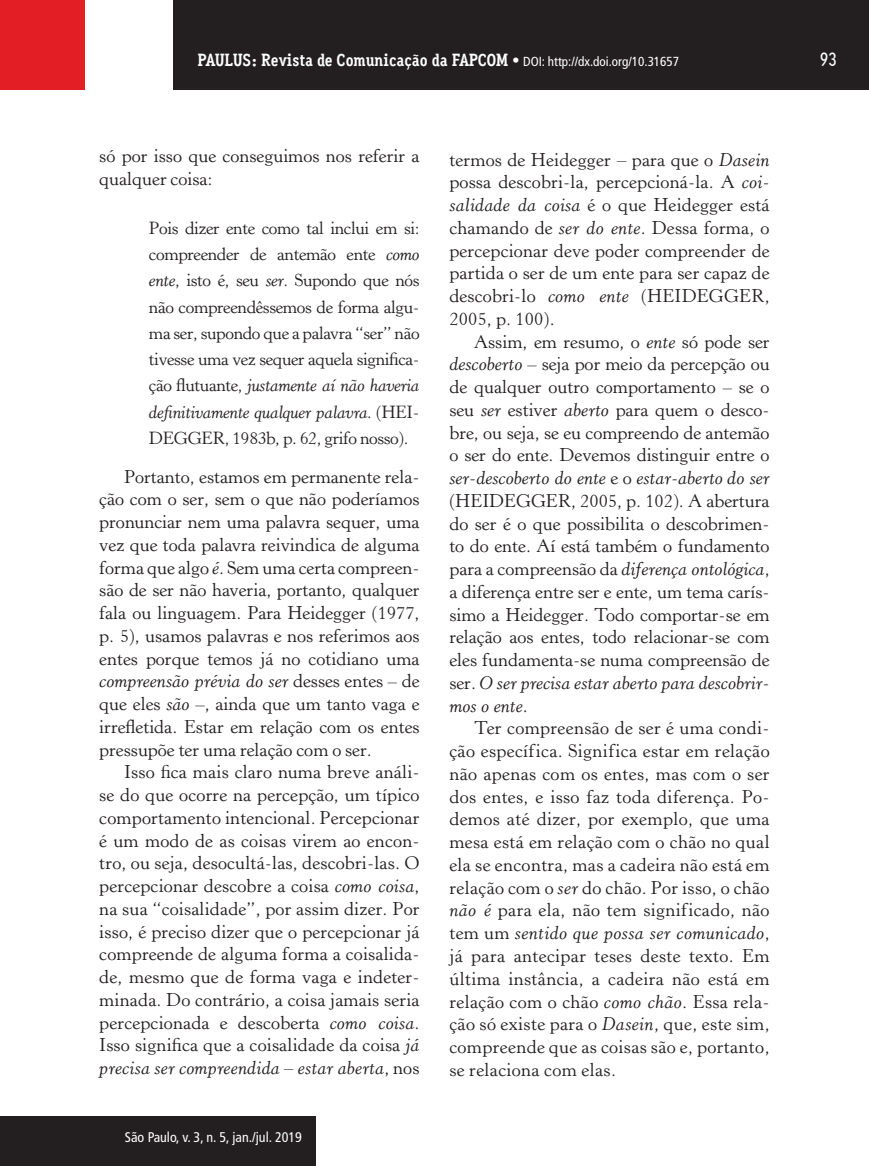
<style>
.page{position:relative;width:869px;height:1166px;background:#fff}
.page>*{position:absolute;margin:0;border:0;box-sizing:border-box;transform-origin:0 0}
.t1{font:500 19.25px "Aaux Office";color:#fff}
.t2{font:18.38px/22.8px "Horley Old Style";letter-spacing:.01em;color:#231f20;text-align:justify}
.t3{font:17.5px/26.2px "Horley Old Style";letter-spacing:-.02em;color:#231f20;text-align:justify}
.t4{font:700 17.5px "Aaux Office";color:#fff}
.t5{font:condensed 14px "Frutiger LT Std";color:#fff}
.s1{font-weight:500}
.s2{font-family:"Frutiger LT Std";font-weight:400;font-stretch:condensed;font-size:13.12px}
.s3{font-style:italic}
</style>
<div class="page">
<div style="left:173px;top:0;width:695px;height:89px;background:#231f20"></div>
<div style="left:0;top:0;width:85px;height:90px;background:#e41e25"></div>
<div style="left:1px;top:1116px;width:314px;height:50px;background:#231f20"></div>
<p class="t4" style="left:197px;top:49px;width:483px">PAULUS: Revista de Comunicação da FAPCOM <span class="s1">•</span> <span class="s2">DOI: http://dx.doi.org/10.31657</span></p>
<p class="t1" style="left:819px;top:48px;width:19px">93</p>
<p class="t2" style="left:99px;top:145px;width:321px">só por isso que conseguimos nos referir a qualquer coisa:</p>
<p class="t3" style="left:149px;top:215px;width:272px">Pois dizer ente como tal inclui em si: compreender de antemão ente <span class="s3">como ente</span>, isto é, seu <span class="s3">ser</span>. Supondo que nós não compreendêssemos de forma algu&shy;ma ser, supondo que a palavra “ser” não tivesse uma vez sequer aquela significa&shy;ção flutuante, <span class="s3">justamente aí não haveria definitivamente qualquer palavra.</span> (HEI-DEGGER, 1983b, p. 62, grifo nosso).</p>
<p class="t2" style="left:99px;top:465px;width:321px;text-indent:25px">Portanto, estamos em permanente rela&shy;ção com o ser, sem o que não poderíamos pronunciar nem uma palavra sequer, uma vez que toda palavra reivindica de alguma forma que algo <span class="s3">é</span>. Sem uma certa compreen&shy;são de ser não haveria, portanto, qualquer fala ou linguagem. Para Heidegger (1977, p. 5), usamos palavras e nos referimos aos entes porque temos já no cotidiano uma <span class="s3">compreensão prévia do ser</span> desses entes – de que eles <span class="s3">são</span> –, ainda que um tanto vaga e irrefletida. Estar em relação com os entes pressupõe ter uma relação com o ser.</p>
<p class="t2" style="left:99px;top:761px;width:321px;text-indent:25px">Isso fica mais claro numa breve análi&shy;se do que ocorre na percepção, um típico comportamento intencional. Percepcionar é um modo de as coisas virem ao encon&shy;tro, ou seja, desocultá-las, descobri-las. O percepcionar descobre a coisa <span class="s3">como coisa</span>, na sua “coisalidade”, por assim dizer. Por isso, é preciso dizer que o percepcionar já compreende de alguma forma a coisalida&shy;de, mesmo que de forma vaga e indeter&shy;minada. Do contrário, a coisa jamais seria percepcionada e descoberta <span class="s3">como coisa</span>.<br>Isso significa que a coisalidade da coisa <span class="s3">já precisa ser compreendida – estar aberta</span>, nos</p>
<p class="t5" style="left:125px;top:1129px;width:178px">São Paulo, v. 3, n. 5, jan./jul. 2019</p>
<p class="t2" style="left:449px;top:149px;width:321px">termos de Heidegger <span class="s3">–</span> para que o <span class="s3">Dasein </span>possa descobri-la, percepcioná-la. A <span class="s3">coi&shy;salidade da coisa</span> é o que Heidegger está chamando de <span class="s3">ser do ente</span>. Dessa forma, o percepcionar deve poder compreender de partida o ser de um ente para ser capaz de descobri-lo <span class="s3">como ente</span> (HEIDEGGER, 2005, p. 100).</p>
<p class="t2" style="left:449px;top:330px;width:321px;text-indent:25px">Assim, em resumo, o <span class="s3">ente</span> só pode ser <span class="s3">descoberto</span> – seja por meio da percepção ou de qualquer outro comportamento – se o seu <span class="s3">ser</span> estiver <span class="s3">aberto</span> para quem o desco&shy;bre, ou seja, se eu compreendo de antemão o ser do ente. Devemos distinguir entre o <span class="s3">ser-descoberto do ente</span> e o <span class="s3">estar-aberto do ser </span>(HEIDEGGER, 2005, p. 102). A abertura do ser é o que possibilita o descobrimen&shy;to do ente. Aí está também o fundamento para a compreensão da <span class="s3">diferença ontológica</span>, a diferença entre ser e ente, um tema carís&shy;simo a Heidegger. Todo comportar-se em relação aos entes, todo relacionar-se com eles fundamenta-se numa compreensão de ser. <span class="s3">O ser precisa estar aberto para descobrir&shy;mos o ente</span>.</p>
<p class="t2" style="left:449px;top:717px;width:321px;text-indent:25px">Ter compreensão de ser é uma condi&shy;ção específica. Significa estar em relação não apenas com os entes, mas com o ser dos entes, e isso faz toda diferença. Po&shy;demos até dizer, por exemplo, que uma mesa está em relação com o chão no qual ela se encontra, mas a cadeira não está em relação com o <span class="s3">ser</span> do chão. Por isso, o chão <span class="s3">não é</span> para ela, não tem significado, não tem um <span class="s3">sentido que possa ser comunicado</span>, já para antecipar teses deste texto. Em última instância, a cadeira não está em relação com o chão <span class="s3">como chão</span>. Essa rela&shy;ção só existe para o <span class="s3">Dasein</span>, que, este sim, compreende que as coisas são e, portanto, se relaciona com elas.</p>
</div>
